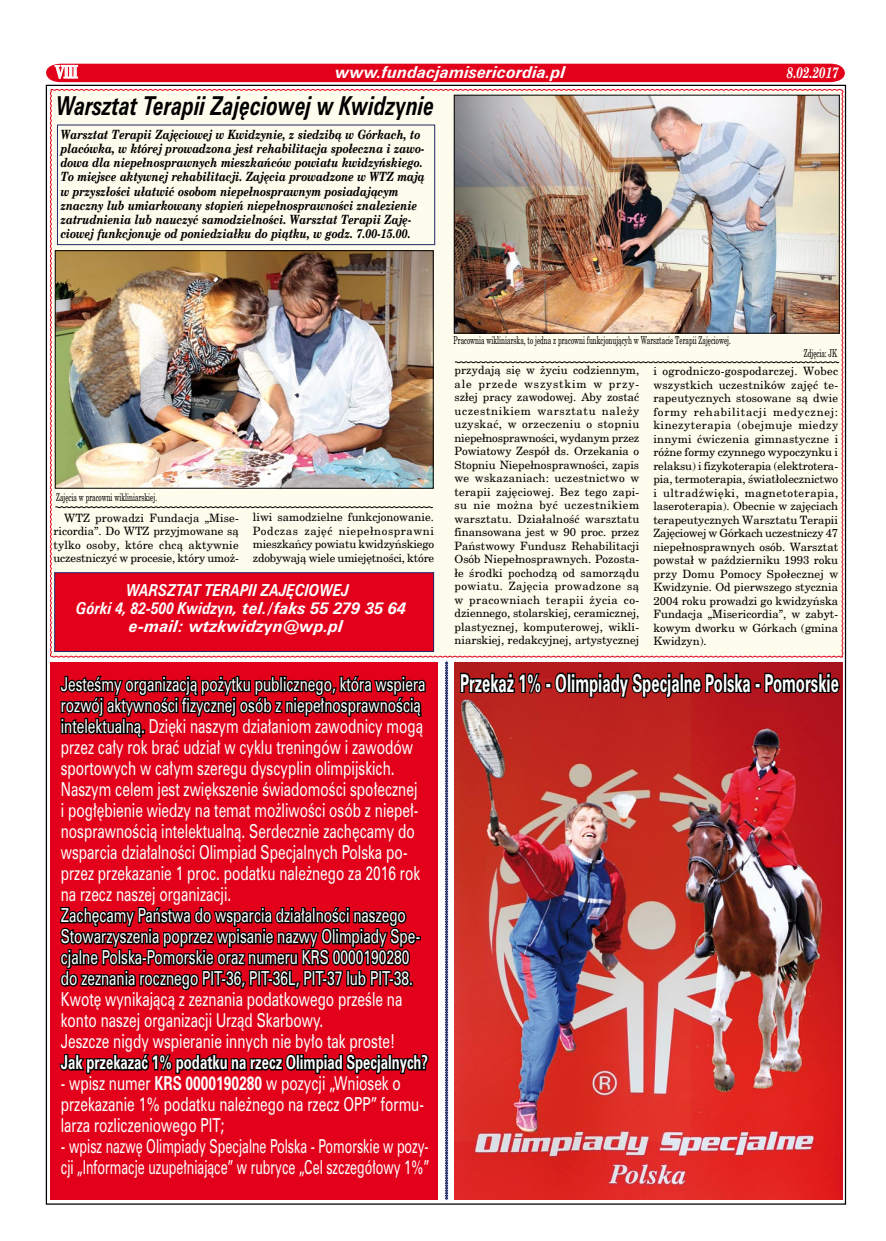
<style>
.page{position:relative;width:886px;height:1241px;background:#fff}
.page>*{position:absolute;margin:0;border:0;box-sizing:border-box;transform-origin:0 0}
.t1{font:italic 700 23.75px "Zurich PL";color:#000;scale:.75 1}
.t2{font:700 22.5px "Zurich PL";color:#fff;scale:.61 1}
.t3{font:17.5px/21px "Zurich PL";color:#fff;scale:.72 1}
.t4{font:700 17.5px "Zurich PL";color:#fff;scale:.69 1}
.t5{font:700 17.5px "New Brunswick";color:#fff;scale:.7 1}
.t6{font:italic 700 15px "Zurich PL";color:#fff;scale:.84 1}
.t7{font:italic 700 15px "Zurich PL";color:#fff}
.t8{font:italic 700 15px "New Brunswick";color:#fff;scale:.75 1}
.t9{font:italic 700 12.5px/14.1px "New Brunswick";color:#000;scale:.83 1}
.t10{font:11.25px/13.5px "New Brunswick";color:#000;text-align:justify}
.t11{font:10.62px "New Brunswick";color:#000;scale:.6 1}
.s1{font-weight:700}
</style>
<div class="page">
<div style="left:50px;top:89px;width:793px;height:568px;background:#fefcec"></div>
<div style="left:57px;top:125px;width:378px;height:120px;border:1px solid #202867"></div>
<div style="left:55px;top:572px;width:379px;height:79px;background:#e2001a"></div>
<div style="left:54px;top:572px;width:380px;height:79px;border:1px solid #202867"></div>
<svg style="left:445px;top:661px;width:3px;height:538px;background:#545a8a"></svg>
<div style="left:50px;top:661px;width:387px;height:538px;background:#e2001a"></div>
<svg style="left:59px;top:675px;width:367px;height:63px"></svg>
<svg style="left:60px;top:907px;width:361px;height:84px"></svg>
<svg style="left:59px;top:1053px;width:370px;height:22px"></svg>
<img style="left:454px;top:662px;width:388px;height:537px">
<svg style="left:459px;top:670px;width:84px;height:29px;background:#5f100f"></svg>
<div style="left:545px;top:682px;width:7px;height:6px;border:2px solid #000"></div>
<svg style="left:553px;top:670px;width:200px;height:30px;background:#5a0d0e"></svg>
<div style="left:754px;top:682px;width:7px;height:6px;border:2px solid #000"></div>
<svg style="left:763px;top:670px;width:78px;height:29px;background:#57090e"></svg>
<img style="left:57px;top:252px;width:374px;height:234px">
<div style="left:55px;top:250px;width:378px;height:238px;border:1px solid #000"></div>
<img style="left:456px;top:97px;width:381px;height:234px">
<svg style="left:55px;top:506px;width:378px;height:2px"></svg>
<svg style="left:454px;top:361px;width:385px;height:2px"></svg>
<svg style="left:46px;top:63px;width:799px;height:19px;background:#e30d26"></svg>
<h3 class="t5" style="left:55px;top:61px;width:34px">VIII</h3>
<h3 class="t7" style="left:335px;top:62px;width:232px">www.fundacjamisericordia.pl</h3>
<h3 class="t8" style="left:787px;top:63px;width:70px">8.02.2017</h3>
<h1 class="t1" style="left:56px;top:90px;width:506px">Warsztat Terapii Zajęciowej w Kwidzynie</h1>
<p class="t9" style="left:61px;top:127px;width:440px">Warsztat Terapii Zajęciowej w Kwidzynie, z siedzibą w Górkach, to placówka, w której prowadzona jest rehabilitacja społeczna i zawo&shy;dowa dla niepełnosprawnych mieszkańców powiatu kwidzyńskiego.<br>To miejsce aktywnej rehabilitacji. Zajęcia prowadzone w WTZ mają w przyszłości ułatwić osobom niepełnosprawnym posiadającym znaczny lub umiarkowany stopień niepełnosprawności znalezienie zatrudnienia lub nauczyć samodzielności. Warsztat Terapii Zaję&shy;ciowej funkcjonuje od poniedziałku do piątku, w godz. 7.00-15.00.</p>
<p class="t11" style="left:56px;top:490px;width:170px">Zajęcia w pracowni wikliniarskiej.</p>
<p class="t10" style="left:253px;top:510px;width:183px">liwi samodzielne funkcjonowanie.<br>Podczas zajęć niepełnosprawni mieszkańcy powiatu kwidzyńskiego zdobywają wiele umiejętności, które</p>
<p class="t10" style="left:53px;top:510px;width:187px;text-indent:11px">WTZ prowadzi Fundacja „Mise&shy;ricordia”. Do WTZ przyjmowane są tylko osoby, które chcą aktywnie uczestniczyć w procesie, który umoż-</p>
<h3 class="t6" style="left:126px;top:580px;width:267px">WARSZTAT TERAPII ZAJĘCIOWEJ</h3>
<h3 class="t6" style="left:76px;top:598px;width:394px">Górki 4, 82-500 Kwidzyn, tel./faks 55 279 35 64</h3>
<h3 class="t7" style="left:129px;top:616px;width:216px">e-mail: wtzkwidzyn@wp.pl</h3>
<p class="t3" style="left:61px;top:673px;width:508px">Jesteśmy organizacją pożytku publicznego, która wspiera rozwój aktywności fizycznej osób z niepełnosprawnością intelektualną. Dzięki naszym działaniom zawodnicy mogą przez cały rok brać udział w cyklu treningów i zawodów sportowych w całym szeregu dyscyplin olimpijskich.<br>Naszym celem jest zwiększenie świadomości społecznej<br>i pogłębienie wiedzy na temat możliwości osób z niepeł&shy;nosprawnością intelektualną. Serdecznie zachęcamy do wsparcia działalności Olimpiad Specjalnych Polska po&shy;przez przekazanie 1 proc. podatku należnego za 2016 rok na rzecz naszej organizacji.<br>Zachęcamy Państwa do wsparcia działalności naszego Stowarzyszenia poprzez wpisanie nazwy Olimpiady Spe&shy;cjalne Polska-Pomorskie oraz numeru KRS 0000190280 do zeznania rocznego PIT-36, PIT-36L, PIT-37 lub PIT-38.<br>Kwotę wynikającą z zeznania podatkowego prześle na konto naszej organizacji Urząd Skarbowy.<br>Jeszcze nigdy wspieranie innych nie było tak proste!</p>
<h3 class="t4" style="left:61px;top:1050px;width:534px">Jak przekazać 1% podatku na rzecz Olimpiad Specjalnych?</h3>
<h3 class="t3" style="left:61px;top:1072px;width:506px">- wpisz numer <span class="s1">KRS 0000190280</span> w pozycji „Wniosek o przekazanie 1% podatku należnego na rzecz OPP” formu&shy;larza rozliczeniowego PIT;</h3>
<h3 class="t3" style="left:61px;top:1135px;width:513px">- wpisz nazwę Olimpiady Specjalne Polska - Pomorskie w pozy&shy;cji „Informacje uzupełniające” w rubryce „Cel szczegółowy 1%”</h3>
<p class="t11" style="left:454px;top:333px;width:464px">Pracownia wikliniarska, to jedna z pracowni funkcjonującyh w Warsztacie Terapii Zajęciowej.</p>
<p class="t11" style="left:804px;top:346px;width:57px">Zdjęcia: JK</p>
<p class="t10" style="left:454px;top:363px;width:186px">przydają się w życiu codziennym, ale przede wszystkim w przy&shy;szłej pracy zawodowej. Aby zostać uczestnikiem warsztatu należy uzyskać, w orzeczeniu o stopniu niepełnosprawności, wydanym przez Powiatowy Zespół ds. Orzekania o Stopniu Niepełnosprawności, zapis we wskazaniach: uczestnictwo w terapii zajęciowej. Bez tego zapi&shy;su nie można być uczestnikiem warsztatu. Działalność warsztatu finansowana jest w 90 proc. przez Państwowy Fundusz Rehabilitacji Osób Niepełnosprawnych. Pozosta&shy;łe środki pochodzą od samorządu powiatu. Zajęcia prowadzone są w pracowniach terapii życia co&shy;dziennego, stolarskiej, ceramicznej, plastycznej, komputerowej, wikli&shy;niarskiej, redakcyjnej, artystycznej</p>
<p class="t10" style="left:653px;top:364px;width:186px">i ogrodniczo-gospodarczej. Wobec wszystkich uczestników zajęć te&shy;rapeutycznych stosowane są dwie formy rehabilitacji medycznej: kinezyterapia (obejmuje miedzy innymi ćwiczenia gimnastyczne i różne formy czynnego wypoczynku i relaksu) i fizykoterapia (elektrotera&shy;pia, termoterapia, światłolecznictwo i ultradźwięki, magnetoterapia, laseroterapia). Obecnie w zajęciach terapeutycznych Warsztatu Terapii Zajęciowej w Górkach uczestniczy 47 niepełnosprawnych osób. Warsztat powstał w październiku 1993 roku przy Domu Pomocy Społecznej w Kwidzynie. Od pierwszego stycznia 2004 roku prowadzi go kwidzyńska Fundacja „Misericordia”, w zabyt&shy;kowym dworku w Górkach (gmina Kwidzyn).</p>
<h2 class="t2" style="left:460px;top:667px;width:622px">Przekaż 1% - Olimpiady Specjalne Polska - Pomorskie</h2>
</div>
